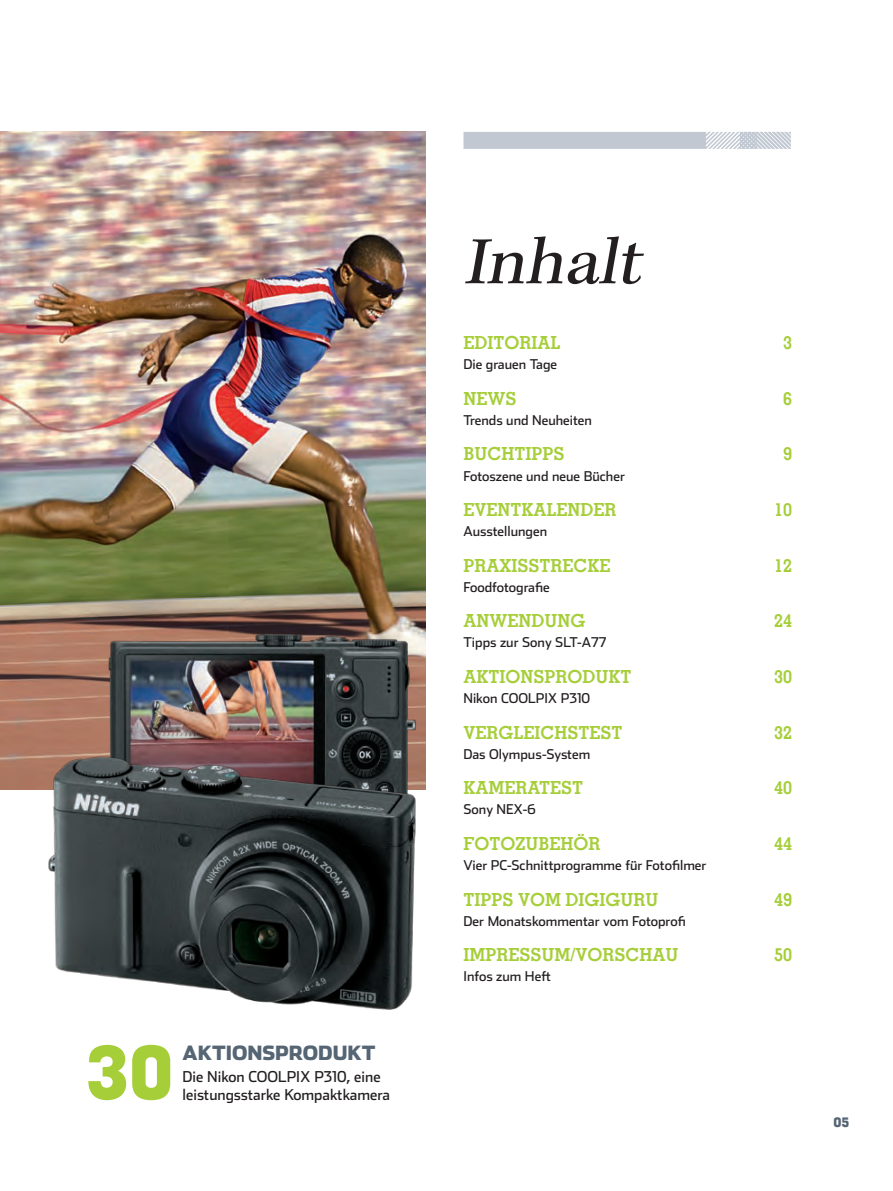
<style>
.page{position:relative;width:893px;height:1191px;background:#fff}
.page>*{position:absolute;margin:0;border:0;box-sizing:border-box;transform-origin:0 0}
.Inhalt_nr{font:800 75px "Memphis LT Std";color:#a6ce39;scale:.89 1}
.Intro_head{font:italic 69.15px "Kepler Std";color:#231f20;scale:1.04 1}
.Inhalt_head{font:900 19.5px "Stainless";color:#566574}
.Inhalt_main{font:700 18px "Memphis LT Std";color:#a6ce39}
.Inhalt_text{font:15px "Stainless";color:#231f20}
.Inhalt_sub{font:13.5px "Stainless";color:#231f20}
.Page{font:800 13.5px "Memphis LT Std";color:#566574;scale:.9 1}
</style>
<div class="page">
<svg style="left:463px;top:132px;width:328px;height:17px;background:#c6ccd5"></svg>
<img style="left:0;top:132px;width:425px;height:657px">
<img style="left:93px;top:598px;width:332px;height:137px">
<img style="left:17px;top:735px;width:409px;height:275px">
<p class="Inhalt_nr" style="left:86px;top:1023px;width:100px">30</p>
<p class="Inhalt_head" style="left:183px;top:1040px;width:194px">AKTIONSPRODUKT</p>
<p class="Inhalt_text" style="left:183px;top:1067px;width:200px">Die Nikon COOLPIX P310, eine</p>
<p class="Inhalt_text" style="left:183px;top:1085px;width:209px">leistungsstarke Kompaktkamera</p>
<p class="Intro_head" style="left:463px;top:222px;width:186px">Inhalt</p>
<p class="Inhalt_main" style="left:463px;top:331px;width:98px">EDITORIAL</p>
<p class="Inhalt_main" style="left:783px;top:331px;width:10px">3</p>
<p class="Inhalt_sub" style="left:463px;top:356px;width:95px">Die grauen Tage</p>
<p class="Inhalt_main" style="left:463px;top:387px;width:54px">NEWS</p>
<p class="Inhalt_main" style="left:783px;top:387px;width:10px">6</p>
<p class="Inhalt_sub" style="left:463px;top:412px;width:130px">Trends und Neuheiten</p>
<p class="Inhalt_main" style="left:463px;top:442px;width:102px">BUCHTIPPS</p>
<p class="Inhalt_main" style="left:783px;top:442px;width:10px">9</p>
<p class="Inhalt_sub" style="left:463px;top:467px;width:163px">Fotoszene und neue Bücher</p>
<p class="Inhalt_main" style="left:463px;top:498px;width:154px">EVENTKALENDER</p>
<p class="Inhalt_main" style="left:774px;top:498px;width:19px">10</p>
<p class="Inhalt_sub" style="left:463px;top:523px;width:85px">Ausstellungen</p>
<p class="Inhalt_main" style="left:463px;top:554px;width:143px">PRAXISSTRECKE</p>
<p class="Inhalt_main" style="left:774px;top:554px;width:19px">12</p>
<p class="Inhalt_sub" style="left:463px;top:579px;width:88px">Foodfotografie</p>
<p class="Inhalt_main" style="left:463px;top:609px;width:123px">ANWENDUNG</p>
<p class="Inhalt_main" style="left:774px;top:609px;width:19px">24</p>
<p class="Inhalt_sub" style="left:463px;top:634px;width:144px">Tipps zur Sony SLT-A77</p>
<p class="Inhalt_main" style="left:463px;top:665px;width:169px">AKTIONSPRODUKT</p>
<p class="Inhalt_main" style="left:774px;top:665px;width:19px">30</p>
<p class="Inhalt_sub" style="left:463px;top:690px;width:128px">Nikon COOLPIX P310</p>
<p class="Inhalt_main" style="left:463px;top:721px;width:160px">VERGLEICHSTEST</p>
<p class="Inhalt_main" style="left:774px;top:721px;width:19px">32</p>
<p class="Inhalt_sub" style="left:463px;top:746px;width:128px">Das Olympus-System</p>
<p class="Inhalt_main" style="left:463px;top:776px;width:121px">KAMERATEST</p>
<p class="Inhalt_main" style="left:774px;top:776px;width:19px">40</p>
<p class="Inhalt_sub" style="left:463px;top:801px;width:74px">Sony NEX-6</p>
<p class="Inhalt_main" style="left:463px;top:832px;width:138px">FOTOZUBEHÖR</p>
<p class="Inhalt_main" style="left:774px;top:832px;width:19px">44</p>
<p class="Inhalt_sub" style="left:463px;top:857px;width:245px">Vier PC-Schnittprogramme für Fotofilmer</p>
<p class="Inhalt_main" style="left:463px;top:888px;width:196px">TIPPS VOM DIGIGURU</p>
<p class="Inhalt_main" style="left:774px;top:888px;width:19px">49</p>
<p class="Inhalt_sub" style="left:463px;top:912px;width:224px">Der Monatskommentar vom Fotoprofi</p>
<p class="Inhalt_main" style="left:463px;top:943px;width:216px">IMPRESSUM/VORSCHAU</p>
<p class="Inhalt_main" style="left:774px;top:943px;width:19px">50</p>
<p class="Inhalt_sub" style="left:463px;top:968px;width:89px">Infos zum Heft</p>
<p class="Page" style="left:833px;top:1113px;width:19px">05</p>
</div>
